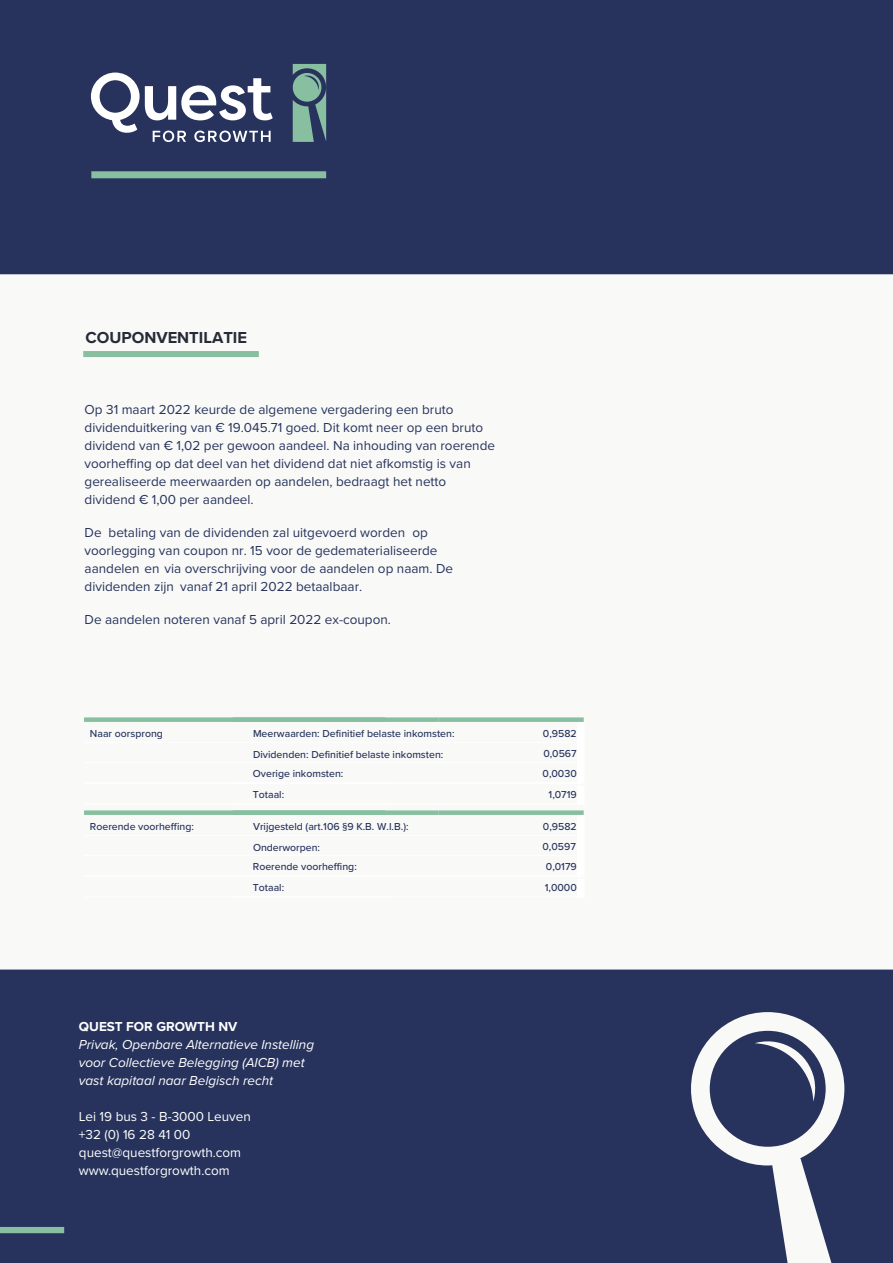
<style>
.page{position:relative;width:893px;height:1263px;background:#27335c}
.page>*{position:absolute;margin:0;border:0;box-sizing:border-box;transform-origin:0 0}
.t1{font:700 16.5px "Proxima Nova";color:#272b37}
.t2{font:13.5px/18px "Proxima Nova";color:#27335c}
.t3{font:italic 13.5px/18px "Proxima Nova";color:#fff}
.t4{font:13.5px/18px "Proxima Nova";color:#fff}
.t5{font:700 13.5px "Proxima Nova";color:#fff}
.t6{font:500 10.5px/20.2px "Proxima Nova";color:#27335c}
</style>
<div class="page">
<div style="left:0;top:274px;width:893px;height:695px;background:#f9f9f8"></div>
<svg style="left:691px;top:1012px;width:154px;height:251px"></svg>
<div style="left:0;top:1227px;width:64px;height:6px;background:#87bfa0"></div>
<hr style="left:83px;top:352px;width:176px;height:4px;background:#87bfa0">
<div style="left:84px;top:766px;width:656px;height:63px;background:#f9f9f8"></div>
<div style="left:577px;top:722px;width:7px;height:20px;background:#fff"></div>
<div style="left:577px;top:743px;width:7px;height:19px;background:#fff"></div>
<div style="left:577px;top:763px;width:7px;height:19px;background:#fff"></div>
<hr style="left:84px;top:762px;width:354px;height:1px;background:#fff">
<hr style="left:438px;top:762px;width:146px;height:1px;background:#fff">
<hr style="left:84px;top:782px;width:354px;height:1px;background:#fff">
<hr style="left:438px;top:782px;width:146px;height:1px;background:#fff">
<div style="left:84px;top:717px;width:354px;height:5px;background:#87bfa0"></div>
<div style="left:438px;top:717px;width:146px;height:5px;background:#87bfa0"></div>
<hr style="left:84px;top:742px;width:354px;height:1px;background:#fff">
<hr style="left:438px;top:742px;width:146px;height:1px;background:#fff">
<div style="left:577px;top:785px;width:7px;height:20px;background:#fff"></div>
<hr style="left:84px;top:783px;width:354px;height:1px;background:#fff">
<hr style="left:438px;top:783px;width:146px;height:1px;background:#fff">
<hr style="left:84px;top:803px;width:354px;height:1px;background:#fff">
<hr style="left:438px;top:803px;width:146px;height:1px;background:#fff">
<div style="left:577px;top:815px;width:7px;height:20px;background:#fff"></div>
<div style="left:577px;top:836px;width:7px;height:19px;background:#fff"></div>
<div style="left:577px;top:856px;width:7px;height:19px;background:#fff"></div>
<hr style="left:84px;top:855px;width:354px;height:1px;background:#fff">
<hr style="left:438px;top:855px;width:146px;height:1px;background:#fff">
<hr style="left:84px;top:875px;width:354px;height:1px;background:#fff">
<hr style="left:438px;top:875px;width:146px;height:1px;background:#fff">
<div style="left:84px;top:810px;width:354px;height:5px;background:#87bfa0"></div>
<div style="left:438px;top:810px;width:146px;height:5px;background:#87bfa0"></div>
<hr style="left:84px;top:835px;width:354px;height:1px;background:#fff">
<hr style="left:438px;top:835px;width:146px;height:1px;background:#fff">
<div style="left:577px;top:878px;width:7px;height:20px;background:#fff"></div>
<hr style="left:84px;top:876px;width:354px;height:1px;background:#fff">
<hr style="left:438px;top:876px;width:146px;height:1px;background:#fff">
<hr style="left:84px;top:896px;width:354px;height:1px;background:#fff">
<hr style="left:438px;top:896px;width:146px;height:1px;background:#fff">
<svg style="left:91px;top:73px;width:182px;height:69px"></svg>
<svg style="left:292px;top:64px;width:34px;height:78px"></svg>
<div style="left:91px;top:171px;width:235px;height:7px;background:#87bfa0"></div>
<p class="t1" style="left:85px;top:325px;width:163px">COUPONVENTILATIE</p>
<p class="t2" style="left:85px;top:400px;width:412px">Op 31 maart 2022 keurde de algemene vergadering een bruto dividenduitkering van € 19.045.71 goed. Dit komt neer op een bruto dividend van € 1,02 per gewoon aandeel. Na inhouding van roerende voorheffing op dat deel van het dividend dat niet afkomstig is van gerealiseerde meerwaarden op aandelen, bedraagt het netto dividend € 1,00 per aandeel.</p>
<p class="t2" style="left:85px;top:523px;width:370px">De betaling van de dividenden zal uitgevoerd worden op voorlegging van coupon nr. 15 voor de gedematerialiseerde aandelen en via overschrijving voor de aandelen op naam. De dividenden zijn vanaf 21 april 2022 betaalbaar.</p>
<p class="t2" style="left:85px;top:610px;width:308px">De aandelen noteren vanaf 5 april 2022 ex-coupon.</p>
<p class="t6" style="left:90px;top:723px;width:74px">Naar oorsprong</p>
<p class="t6" style="left:90px;top:816px;width:105px">Roerende voorheffing:</p>
<p class="t6" style="left:543px;top:723px;width:36px;text-align:justify">0,9582<br>0,0567<br>0,0030</p>
<p class="t6" style="left:253px;top:723px;width:203px;line-height:21px">Meerwaarden: Definitief belaste inkomsten:<br>Dividenden: Definitief belaste inkomsten:</p>
<p class="t6" style="left:253px;top:784px;width:33px">Totaal:</p>
<p class="t6" style="left:549px;top:784px;width:30px">1,0719</p>
<p class="t6" style="left:253px;top:763px;width:92px">Overige inkomsten:</p>
<p class="t6" style="left:542px;top:816px;width:36px;text-align:center">0,9582<br>0,0597<br>0,0179</p>
<p class="t6" style="left:253px;top:816px;width:157px;line-height:21px">Vrijgesteld (art.106 §9 K.B. W.I.B.):<br>Onderworpen:</p>
<p class="t6" style="left:253px;top:877px;width:33px">Totaal:</p>
<p class="t6" style="left:545px;top:877px;width:34px">1,0000</p>
<p class="t6" style="left:253px;top:856px;width:105px">Roerende voorheffing:</p>
<p class="t5" style="left:79px;top:1016px;width:160px">QUEST FOR GROWTH NV</p>
<p class="t3" style="left:79px;top:1034px;width:237px">Privak, Openbare Alternatieve Instelling voor Collectieve Belegging (AICB) met vast kapitaal naar Belgisch recht</p>
<p class="t4" style="left:79px;top:1106px;width:173px">Lei 19 bus 3 - B-3000 Leuven +32 (0) 16 28 41 00 quest@questforgrowth.com www.questforgrowth.com</p>
</div>
